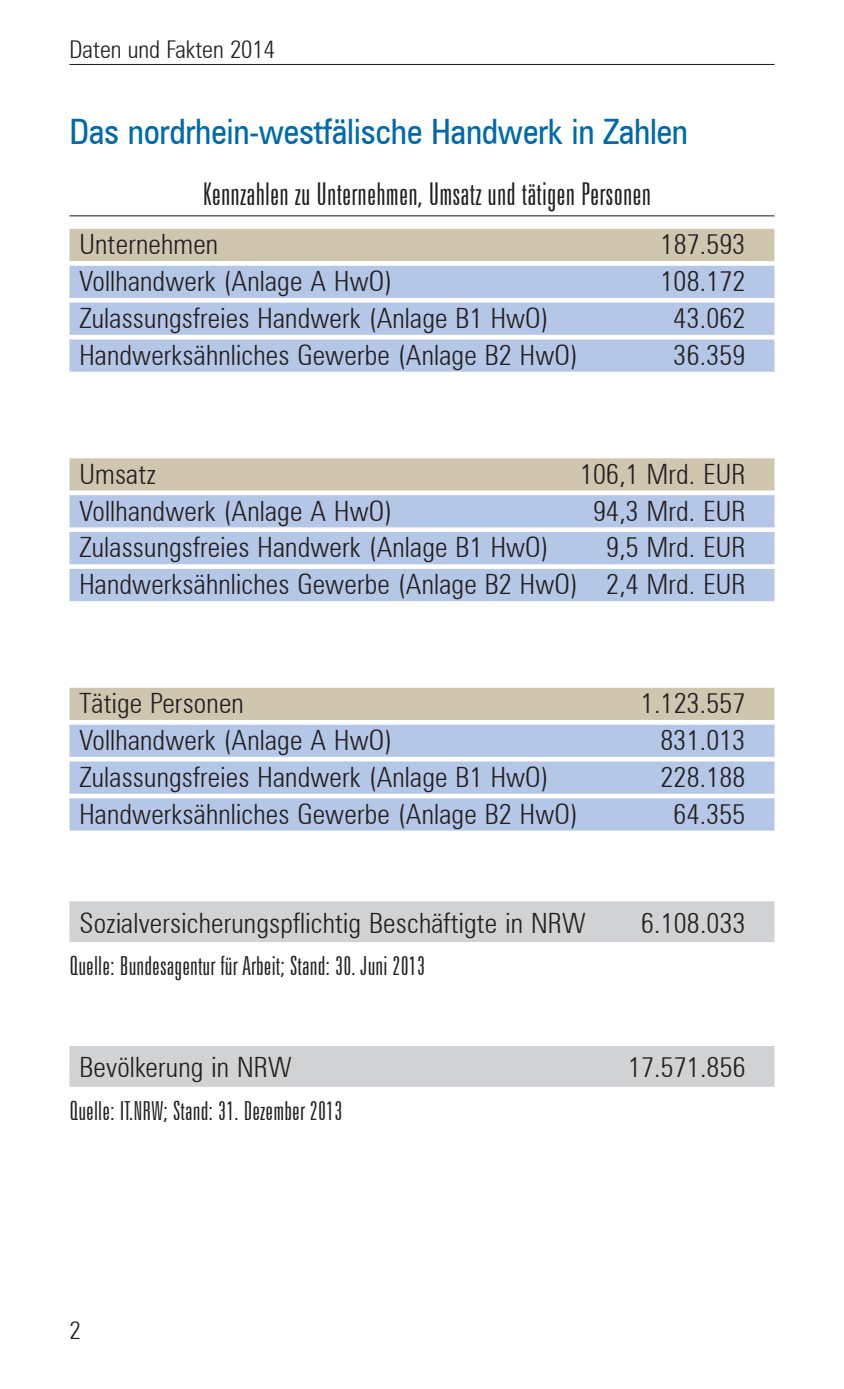
<style>
.page{position:relative;width:844px;height:1389px;background:#fff}
.page>*{position:absolute;margin:0;border:0;box-sizing:border-box;transform-origin:0 0}
.t1{font:condensed 35px "Zurich BT";letter-spacing:-.01em;color:#0069ab}
.t2{font:300 extra-condensed 31.5px "Zurich BT";letter-spacing:.005em;color:#231f20}
.t3{font:300 condensed 28px/36.8px "Zurich BT";letter-spacing:.005em;color:#231f20;text-align:right}
.t4{font:300 extra-condensed 26.25px "Zurich BT";letter-spacing:.005em;color:#231f20}
.t5{font:300 condensed 24.5px "Zurich BT";color:#231f20}
</style>
<div class="page">
<hr style="left:69px;top:64px;width:705px;height:1px;background:#231f20">
<hr style="left:69px;top:215px;width:705px;height:1px;background:#231f20">
<div style="left:69px;top:229px;width:705px;height:32px;background:#d0c6b0"></div>
<div style="left:69px;top:266px;width:705px;height:32px;background:#b5c7e6"></div>
<div style="left:69px;top:303px;width:705px;height:32px;background:#b5c7e6"></div>
<div style="left:69px;top:339px;width:705px;height:33px;background:#b5c7e6"></div>
<div style="left:69px;top:458px;width:705px;height:33px;background:#d0c6b0"></div>
<div style="left:69px;top:495px;width:705px;height:32px;background:#b5c7e6"></div>
<div style="left:69px;top:532px;width:705px;height:32px;background:#b5c7e6"></div>
<div style="left:69px;top:569px;width:705px;height:32px;background:#b5c7e6"></div>
<div style="left:69px;top:688px;width:705px;height:32px;background:#d0c6b0"></div>
<div style="left:69px;top:725px;width:705px;height:32px;background:#b5c7e6"></div>
<div style="left:69px;top:762px;width:705px;height:32px;background:#b5c7e6"></div>
<div style="left:69px;top:798px;width:705px;height:33px;background:#b5c7e6"></div>
<div style="left:69px;top:901px;width:705px;height:34px;background:#d1d2d4"></div>
<div style="left:69px;top:925px;width:705px;height:17px;background:#d1d2d4"></div>
<div style="left:69px;top:1046px;width:705px;height:33px;background:#d1d2d4"></div>
<div style="left:69px;top:1069px;width:705px;height:18px;background:#d1d2d4"></div>
<p class="t5" style="left:69px;top:35px;width:207px">Daten und Fakten 2014</p>
<p class="t1" style="left:69px;top:110px;width:620px">Das nordrhein-westfälische Handwerk in Zahlen</p>
<p class="t2" style="left:203px;top:177px;width:449px">Kennzahlen zu Unternehmen, Umsatz und tätigen Personen</p>
<p class="t3" style="left:79px;top:226px;width:140px">Unternehmen</p>
<p class="t3" style="left:660px;top:226px;width:86px">187.593</p>
<p class="t3" style="left:79px;top:262px;width:314px">Vollhandwerk (Anlage A HwO)</p>
<p class="t3" style="left:660px;top:262px;width:86px">108.172</p>
<p class="t3" style="left:79px;top:299px;width:470px">Zulassungsfreies Handwerk (Anlage B1 HwO)</p>
<p class="t3" style="left:673px;top:299px;width:73px">43.062</p>
<p class="t3" style="left:79px;top:336px;width:500px">Handwerksähnliches Gewerbe (Anlage B2 HwO)</p>
<p class="t3" style="left:673px;top:336px;width:73px">36.359</p>
<p class="t3" style="left:79px;top:455px;width:78px">Umsatz</p>
<p class="t3" style="left:580px;top:455px;width:167px">106,1 Mrd. EUR</p>
<p class="t3" style="left:79px;top:492px;width:314px">Vollhandwerk (Anlage A HwO)</p>
<p class="t3" style="left:593px;top:492px;width:154px">94,3 Mrd. EUR</p>
<p class="t3" style="left:79px;top:529px;width:470px">Zulassungsfreies Handwerk (Anlage B1 HwO)</p>
<p class="t3" style="left:79px;top:529px;width:667px">9,5 Mrd. EUR<br>Handwerksähnliches Gewerbe (Anlage B2 HwO) 2,4 Mrd. EUR</p>
<p class="t3" style="left:79px;top:685px;width:166px">Tätige Personen</p>
<p class="t3" style="left:640px;top:685px;width:106px">1.123.557</p>
<p class="t3" style="left:79px;top:721px;width:314px">Vollhandwerk (Anlage A HwO)</p>
<p class="t3" style="left:660px;top:721px;width:86px">831.013</p>
<p class="t3" style="left:79px;top:758px;width:470px">Zulassungsfreies Handwerk (Anlage B1 HwO)</p>
<p class="t3" style="left:660px;top:758px;width:86px">228.188</p>
<p class="t3" style="left:79px;top:795px;width:500px">Handwerksähnliches Gewerbe (Anlage B2 HwO)</p>
<p class="t3" style="left:673px;top:795px;width:73px">64.355</p>
<p class="t3" style="left:79px;top:904px;width:507px">Sozialversicherungspflichtig Beschäftigte in NRW</p>
<p class="t3" style="left:641px;top:904px;width:106px">6.108.033</p>
<p class="t4" style="left:69px;top:952px;width:357px">Quelle: Bundesagentur für Arbeit; Stand: 30. Juni 2013</p>
<p class="t3" style="left:79px;top:1049px;width:213px">Bevölkerung in NRW</p>
<p class="t3" style="left:628px;top:1049px;width:119px">17.571.856</p>
<p class="t4" style="left:69px;top:1096px;width:274px">Quelle: IT.NRW; Stand: 31. Dezember 2013</p>
<p class="t5" style="left:69px;top:1315px;width:13px">2</p>
</div>
